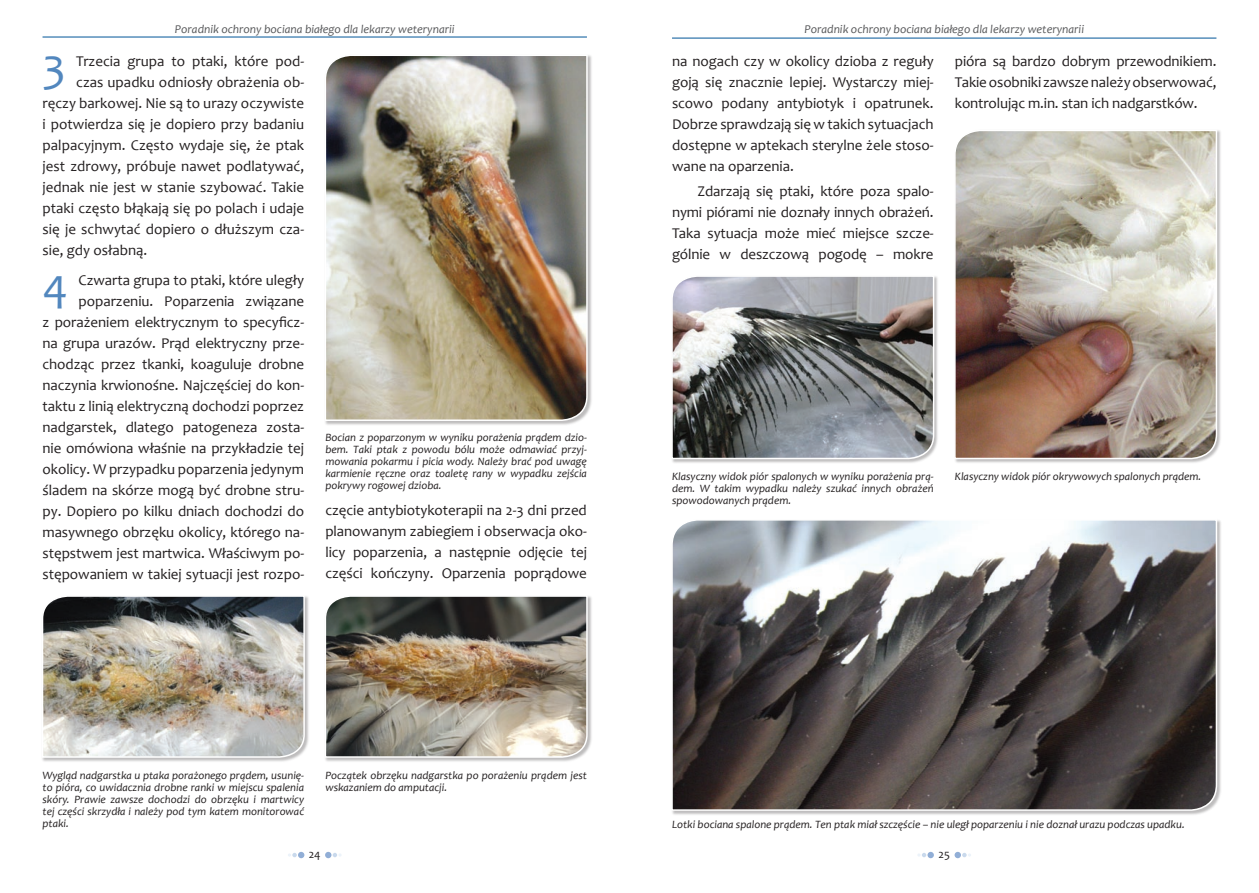
<style>
.page{position:relative;width:1259px;height:893px;background:#fff}
.page>*{position:absolute;margin:0;border:0;box-sizing:border-box;transform-origin:0 0}
.t1{font:48px "Candara";color:#5287be}
.t2{font:15px/21px "Candara";letter-spacing:-.005em;color:#231f20;text-align:justify}
.t3{font:italic 12px "Candara";color:#57585a}
.t4{font:12px "Candara";color:#231f20}
.t5{font:italic 11.25px/12px "Candara";color:#231f20;text-align:justify}
</style>
<div class="page">
<hr style="left:43px;top:37px;width:544px;height:1px;background:#015598">
<svg style="left:288px;top:852px;width:16px;height:6px"></svg>
<svg style="left:325px;top:852px;width:16px;height:6px"></svg>
<hr style="left:672px;top:38px;width:544px;height:1px;background:#015598">
<div style="left:927px;top:852px;width:7px;height:6px;background:#91aed6;border-radius:50%"></div>
<svg style="left:918px;top:853px;width:8px;height:4px"></svg>
<div style="left:954px;top:852px;width:7px;height:6px;background:#91aed6;border-radius:50%"></div>
<svg style="left:962px;top:853px;width:9px;height:4px"></svg>
<div style="left:670px;top:274px;width:270px;height:190px;background:#231f20;opacity:.3"></div>
<svg style="left:670px;top:275px;width:265px;height:185px;background:#858788"></svg>
<div style="left:953px;top:129px;width:269px;height:336px;background:#231f20;opacity:.3"></div>
<img style="left:953px;top:129px;width:265px;height:331px">
<div style="left:670px;top:518px;width:552px;height:298px;background:#231f20;opacity:.3"></div>
<svg style="left:670px;top:518px;width:548px;height:294px;background:#646161"></svg>
<div style="left:324px;top:54px;width:269px;height:372px;background:#231f20;opacity:.3"></div>
<img style="left:324px;top:54px;width:264px;height:368px">
<div style="left:324px;top:594px;width:269px;height:169px;background:#231f20;opacity:.3"></div>
<img style="left:324px;top:594px;width:264px;height:164px">
<div style="left:41px;top:594px;width:269px;height:169px;background:#231f20;opacity:.3"></div>
<img style="left:41px;top:594px;width:265px;height:164px">
<p class="t3" style="left:175px;top:22px;width:281px">Poradnik ochrony bociana białego dla lekarzy weterynarii</p>
<p class="t1" style="left:43px;top:37px;width:21px">3</p>
<p class="t2" style="left:76px;top:51px;width:229px">Trzecia grupa to ptaki, które pod-</p>
<p class="t2" style="left:76px;top:72px;width:229px">czas upadku odniosły obrażenia ob-</p>
<p class="t2" style="left:43px;top:93px;width:263px">ręczy barkowej. Nie są to urazy oczywiste</p>
<p class="t2" style="left:42px;top:114px;width:263px">i potwierdza się je dopiero przy badaniu</p>
<p class="t2" style="left:43px;top:135px;width:263px">palpacyjnym. Często wydaje się, że ptak</p>
<p class="t2" style="left:43px;top:156px;width:263px">jest zdrowy, próbuje nawet podlatywać,</p>
<p class="t2" style="left:43px;top:177px;width:263px">jednak nie jest w stanie szybować. Takie</p>
<p class="t2" style="left:43px;top:198px;width:263px">ptaki często błąkają się po polach i udaje</p>
<p class="t2" style="left:43px;top:219px;width:263px">się je schwytać dopiero o dłuższym cza-</p>
<p class="t2" style="left:43px;top:240px;width:106px">sie, gdy osłabną.</p>
<p class="t1" style="left:43px;top:257px;width:27px">4</p>
<p class="t2" style="left:42px;top:269px;width:263px;text-align:right">Czwarta grupa to ptaki, które uległy poparzeniu. Poparzenia związane<br>z porażeniem elektrycznym to specyficz&shy;na grupa urazów. Prąd elektryczny prze&shy;chodząc przez tkanki, koaguluje drobne naczynia krwionośne. Najczęściej do kon&shy;taktu z linią elektryczną dochodzi poprzez nadgarstek, dlatego patogeneza zosta&shy;nie omówiona właśnie na przykładzie tej okolicy. W przypadku poparzenia jedynym śladem na skórze mogą być drobne stru&shy;py. Dopiero po kilku dniach dochodzi do masywnego obrzęku okolicy, którego na&shy;stępstwem jest martwica. Właściwym po&shy;stępowaniem w takiej sytuacji jest rozpo-</p>
<p class="t5" style="left:325px;top:431px;width:263px">Bocian z poparzonym w wyniku porażenia prądem dzio&shy;bem. Taki ptak z powodu bólu może odmawiać przyj&shy;mowania pokarmu i picia wody. Należy brać pod uwagę karmienie ręczne oraz toaletę rany w wypadku zejścia pokrywy rogowej dzioba.</p>
<p class="t2" style="left:325px;top:500px;width:263px">częcie antybiotykoterapii na 2-3 dni przed planowanym zabiegiem i obserwacja oko&shy;licy poparzenia, a następnie odjęcie tej części kończyny. Oparzenia poprądowe</p>
<p class="t5" style="left:43px;top:769px;width:263px">Wygląd nadgarstka u ptaka porażonego prądem, usunię&shy;to pióra, co uwidacznia drobne ranki w miejscu spalenia skóry. Prawie zawsze dochodzi do obrzęku i martwicy tej części skrzydła i należy pod tym katem monitorować ptaki.</p>
<p class="t5" style="left:325px;top:769px;width:263px">Początek obrzęku nadgarstka po porażeniu prądem jest wskazaniem do amputacji.</p>
<p class="t4" style="left:309px;top:847px;width:13px">24</p>
<p class="t3" style="left:804px;top:22px;width:281px">Poradnik ochrony bociana białego dla lekarzy weterynarii</p>
<p class="t2" style="left:672px;top:51px;width:263px">na nogach czy w okolicy dzioba z reguły goją się znacznie lepiej. Wystarczy miej&shy;scowo podany antybiotyk i opatrunek.<br>Dobrze sprawdzają się w takich sytuacjach dostępne w aptekach sterylne żele stoso&shy;wane na oparzenia.</p>
<p class="t2" style="left:672px;top:181px;width:263px;text-indent:26px">Zdarzają się ptaki, które poza spalo&shy;nymi piórami nie doznały innych obrażeń.<br>Taka sytuacja może mieć miejsce szcze&shy;gólnie w deszczową pogodę – mokre</p>
<p class="t2" style="left:955px;top:51px;width:263px">pióra są bardzo dobrym przewodnikiem.<br>Takieosobniki zawszenależyobserwować, kontrolując m.in. stan ich nadgarstków.</p>
<p class="t5" style="left:672px;top:470px;width:263px">Klasyczny widok piór spalonych w wyniku porażenia prą&shy;dem. W takim wypadku należy szukać innych obrażeń spowodowanych prądem.</p>
<p class="t5" style="left:955px;top:470px;width:248px">Klasyczny widok piór okrywowych spalonych prądem.</p>
<p class="t5" style="left:672px;top:818px;width:514px">Lotki bociana spalone prądem. Ten ptak miał szczęście – nie uległ poparzeniu i nie doznał urazu podczas upadku.</p>
<p class="t4" style="left:938px;top:847px;width:13px">25</p>
</div>
